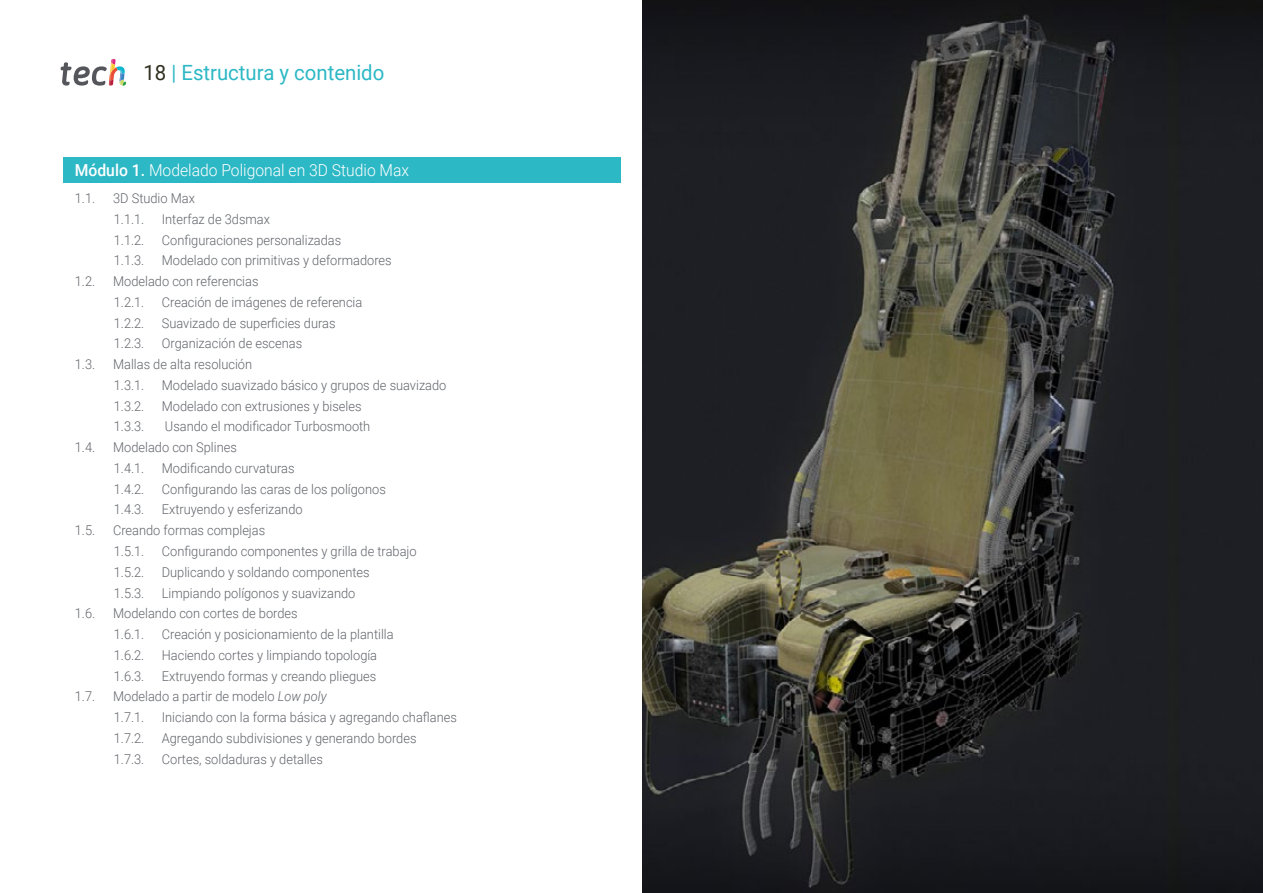
<style>
.page{position:relative;width:1263px;height:893px;background:#fff}
.page>*{position:absolute;margin:0;border:0;box-sizing:border-box;transform-origin:0 0}
.t1{font:21px "Roboto";color:#2db8c5}
.t2{font:300 16.5px "Roboto";color:#fff;scale:.95 1}
.t3{font:300 13.5px/20.7px "Roboto";color:#61646a;scale:.95 1}
.s1{color:#312e20}
.s2{font-weight:500}
.s3{font-style:italic}
</style>
<div class="page">
<div style="left:64px;top:157px;width:557px;height:25px;background:#2db8c5"></div>
<svg style="left:61px;top:59px;width:65px;height:27px"></svg>
<img style="left:642px;top:0;width:621px;height:893px">
<h1 class="t1" style="left:144px;top:57px;width:242px"><span class="s1">18</span> | Estructura y contenido</h1>
<p class="t2" style="left:75px;top:159px;width:353px"><span class="s2">Módulo 1.</span> Modelado Poligonal en 3D Studio Max</p>
<p class="t3" style="left:75px;top:188px;width:23px">1.1.</p>
<p class="t3" style="left:113px;top:188px;width:88px">3D Studio Max<br>1.1.1.</p>
<p class="t3" style="left:162px;top:208px;width:115px">Interfaz de 3dsmax</p>
<p class="t3" style="left:114px;top:229px;width:34px">1.1.2.</p>
<p class="t3" style="left:162px;top:229px;width:190px">Configuraciones personalizadas</p>
<p class="t3" style="left:114px;top:250px;width:34px">1.1.3.</p>
<p class="t3" style="left:162px;top:250px;width:243px">Modelado con primitivas y deformadores</p>
<p class="t3" style="left:75px;top:271px;width:23px">1.2.</p>
<p class="t3" style="left:113px;top:271px;width:155px">Modelado con referencias<br>1.2.1.</p>
<p class="t3" style="left:162px;top:291px;width:213px">Creación de imágenes de referencia</p>
<p class="t3" style="left:114px;top:312px;width:34px">1.2.2.</p>
<p class="t3" style="left:162px;top:312px;width:184px">Suavizado de superficies duras</p>
<p class="t3" style="left:114px;top:333px;width:34px">1.2.3.</p>
<p class="t3" style="left:162px;top:333px;width:149px">Organización de escenas</p>
<p class="t3" style="left:75px;top:354px;width:23px">1.3.</p>
<p class="t3" style="left:113px;top:354px;width:148px">Mallas de alta resolución<br>1.3.1.</p>
<p class="t3" style="left:162px;top:374px;width:301px">Modelado suavizado básico y grupos de suavizado</p>
<p class="t3" style="left:114px;top:395px;width:34px">1.3.2.</p>
<p class="t3" style="left:162px;top:395px;width:212px">Modelado con extrusiones y biseles</p>
<p class="t3" style="left:114px;top:416px;width:34px">1.3.3.</p>
<p class="t3" style="left:165px;top:416px;width:218px">Usando el modificador Turbosmooth</p>
<p class="t3" style="left:75px;top:437px;width:23px">1.4.</p>
<p class="t3" style="left:113px;top:437px;width:132px">Modelado con Splines<br>1.4.1.</p>
<p class="t3" style="left:162px;top:457px;width:141px">Modificando curvaturas</p>
<p class="t3" style="left:114px;top:478px;width:34px">1.4.2.</p>
<p class="t3" style="left:162px;top:478px;width:237px">Configurando las caras de los polígonos</p>
<p class="t3" style="left:114px;top:499px;width:34px">1.4.3.</p>
<p class="t3" style="left:162px;top:499px;width:150px">Extruyendo y esferizando</p>
<p class="t3" style="left:75px;top:520px;width:23px">1.5.</p>
<p class="t3" style="left:113px;top:520px;width:162px">Creando formas complejas<br>1.5.1.</p>
<p class="t3" style="left:162px;top:540px;width:270px">Configurando componentes y grilla de trabajo</p>
<p class="t3" style="left:114px;top:561px;width:34px">1.5.2.</p>
<p class="t3" style="left:162px;top:561px;width:220px">Duplicando y soldando componentes</p>
<p class="t3" style="left:114px;top:582px;width:34px">1.5.3.</p>
<p class="t3" style="left:162px;top:582px;width:205px">Limpiando polígonos y suavizando</p>
<p class="t3" style="left:75px;top:603px;width:23px">1.6.</p>
<p class="t3" style="left:113px;top:603px;width:196px">Modelando con cortes de bordes<br>1.6.1.</p>
<p class="t3" style="left:162px;top:623px;width:245px">Creación y posicionamiento de la plantilla</p>
<p class="t3" style="left:114px;top:644px;width:34px">1.6.2.</p>
<p class="t3" style="left:162px;top:644px;width:228px">Haciendo cortes y limpiando topología</p>
<p class="t3" style="left:114px;top:665px;width:34px">1.6.3.</p>
<p class="t3" style="left:162px;top:665px;width:227px">Extruyendo formas y creando pliegues</p>
<p class="t3" style="left:75px;top:686px;width:23px">1.7.</p>
<p class="t3" style="left:113px;top:686px;width:226px">Modelado a partir de modelo <span class="s3">Low poly<br></span>1.7.1.</p>
<p class="t3" style="left:162px;top:706px;width:312px">Iniciando con la forma básica y agregando chaflanes</p>
<p class="t3" style="left:114px;top:727px;width:34px">1.7.2.</p>
<p class="t3" style="left:162px;top:727px;width:270px">Agregando subdivisiones y generando bordes</p>
<p class="t3" style="left:114px;top:748px;width:34px">1.7.3.</p>
<p class="t3" style="left:162px;top:748px;width:171px">Cortes, soldaduras y detalles</p>
</div>
